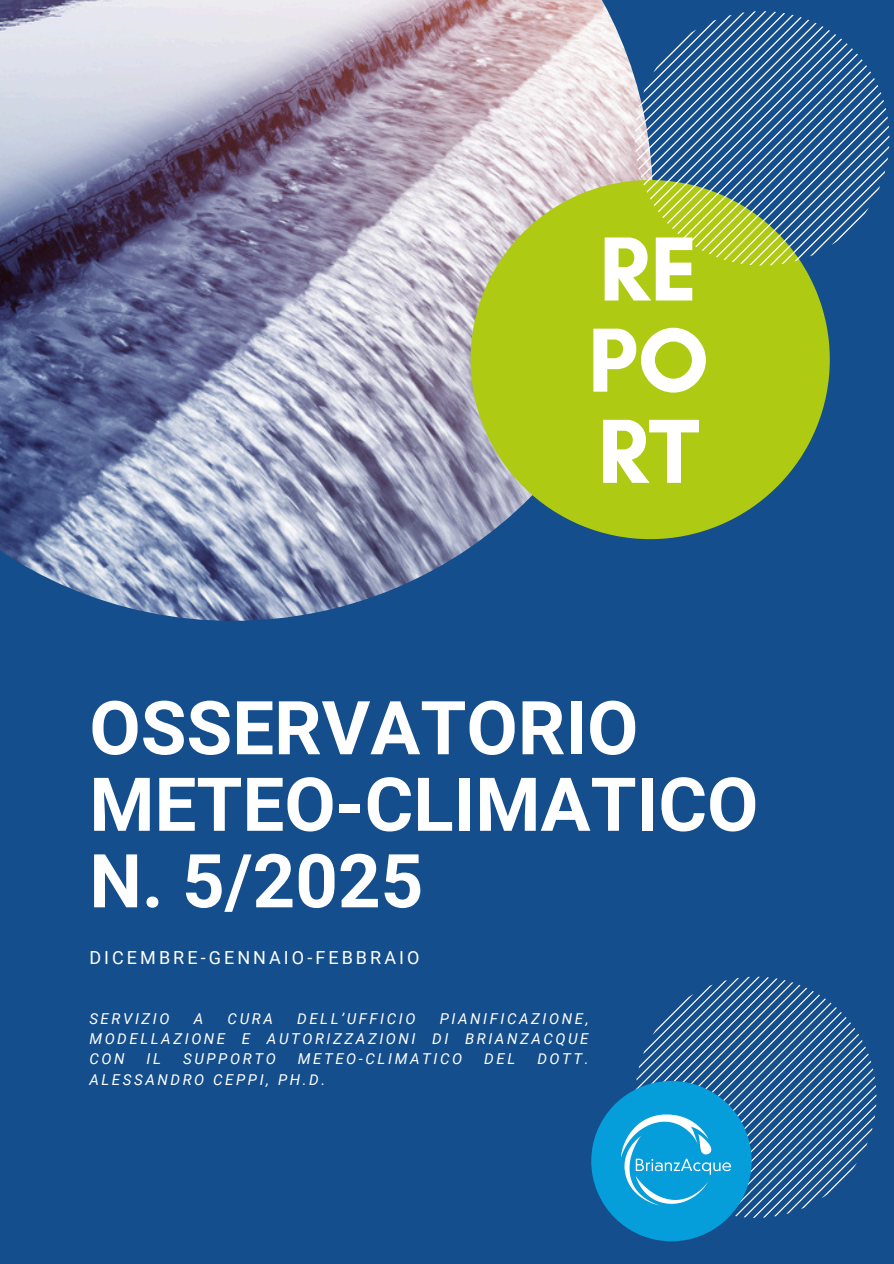
<style>
.page{position:relative;width:894px;height:1264px;background:#fff}
.page>*{position:absolute;margin:0;border:0;box-sizing:border-box;transform-origin:0 0}
.t1{font:700 92.7px/91.2px "Glacial Indifference";color:#fff}
.t2{font:700 74.4px/76.5px "Roboto";color:#fff}
.t3{font:18px "Roboto";letter-spacing:.17em;color:#fff}
.t4{font:italic 15px/20.2px "Roboto";letter-spacing:.17em;color:#fff;text-align:justify}
</style>
<div class="page">
<div style="left:0;top:0;width:893px;height:1263px;background:#144e8c"></div>
<img style="left:0;top:0;width:652px;height:621px">
<svg style="left:470px;top:180px;width:359px;height:359px;background:#a2bd31"></svg>
<svg style="left:634px;top:11px;width:255px;height:254px"></svg>
<svg style="left:591px;top:976px;width:284px;height:265px"></svg>
<img style="left:621px;top:1114px;width:119px;height:93px">
<p class="t1" style="left:587px;top:222px;width:123px">RE<br>PO<br>RT</p>
<h1 class="t2" style="left:89px;top:690px;width:670px">OSSERVATORIO<br>METEO-CLIMATICO<br>N. 5/2025</h1>
<h3 class="t3" style="left:89px;top:947px;width:331px">DICEMBRE-GENNAIO-FEBBRAIO</h3>
<h2 class="t4" style="left:89px;top:1008px;width:82px">SERVIZIO</h2>
<h2 class="t4" style="left:194px;top:1008px;width:11px">A</h2>
<h2 class="t4" style="left:227px;top:1008px;width:47px">CURA</h2>
<h2 class="t4" style="left:297px;top:1008px;width:120px">DELL’UFFICIO</h2>
<h2 class="t4" style="left:89px;top:1008px;width:500px;text-indent:350px">PIANIFICAZIONE, MODELLAZIONE E AUTORIZZAZIONI DI BRIANZACQUE CON</h2>
<h2 class="t4" style="left:147px;top:1048px;width:16px">IL</h2>
<h2 class="t4" style="left:183px;top:1048px;width:94px">SUPPORTO</h2>
<h2 class="t4" style="left:298px;top:1048px;width:166px">METEO-CLIMATICO</h2>
<h2 class="t4" style="left:484px;top:1048px;width:32px">DEL</h2>
<h2 class="t4" style="left:537px;top:1048px;width:53px">DOTT.</h2>
<h2 class="t4" style="left:89px;top:1069px;width:237px">ALESSANDRO CEPPI, PH.D.</h2>
</div>
